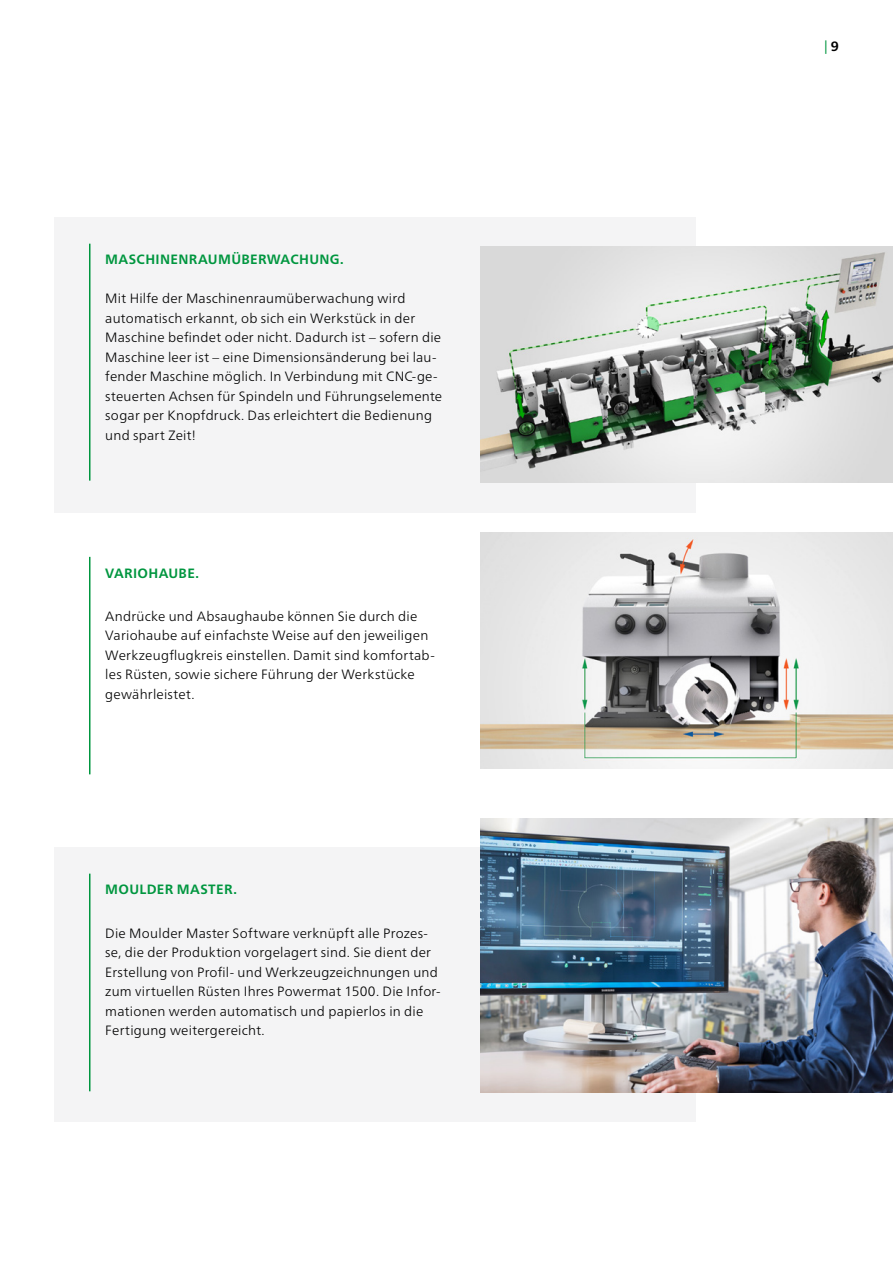
<style>
.page{position:relative;width:893px;height:1263px;background:#fff}
.page>*{position:absolute;margin:0;border:0;box-sizing:border-box;transform-origin:0 0}
.t1{font:300 13.5px/19.5px "Frutiger Neue LT Pro";letter-spacing:.015em;color:#000}
.t2{font:700 13.5px "Frutiger Neue LT Pro";letter-spacing:.025em;color:#00963f}
.t3{font:13.5px "Frutiger Neue LT Pro";color:#00963f}
.s1{font-weight:700;color:#000}
</style>
<div class="page">
<div style="left:54px;top:217px;width:641px;height:295px;background:#f4f4f5"></div>
<div style="left:54px;top:847px;width:641px;height:275px;background:#f4f4f5"></div>
<img style="left:480px;top:247px;width:413px;height:236px">
<img style="left:480px;top:819px;width:413px;height:273px">
<img style="left:480px;top:533px;width:413px;height:236px">
<hr style="left:89px;top:557px;width:1px;height:217px;background:#00963f">
<hr style="left:89px;top:244px;width:1px;height:237px;background:#00963f">
<hr style="left:89px;top:874px;width:1px;height:217px;background:#00963f">
<p class="t2" style="left:105px;top:252px;width:240px">MASCHINENRAUMÜBERWACHUNG.</p>
<p class="t1" style="left:105px;top:289px;width:338px">Mit Hilfe der Maschinenraumüberwachung wird automatisch erkannt, ob sich ein Werkstück in der Maschine befindet oder nicht. Dadurch ist – sofern die Maschine leer ist – eine Dimensionsänderung bei lau&shy;fender Maschine möglich. In Verbindung mit CNC-ge&shy;steuerten Achsen für Spindeln und Führungselemente sogar per Knopfdruck. Das erleichtert die Bedienung und spart Zeit!</p>
<p class="t2" style="left:105px;top:565px;width:95px">VARIOHAUBE.</p>
<p class="t1" style="left:105px;top:606px;width:331px">Andrücke und Absaughaube können Sie durch die Variohaube auf einfachste Weise auf den jeweiligen Werkzeugflugkreis einstellen. Damit sind komfortab&shy;les Rüsten, sowie sichere Führung der Werkstücke gewährleistet.</p>
<p class="t2" style="left:105px;top:882px;width:133px">MOULDER MASTER.</p>
<p class="t1" style="left:105px;top:923px;width:337px">Die Moulder Master Software verknüpft alle Prozes&shy;se, die der Produktion vorgelagert sind. Sie dient der Erstellung von Profil- und Werkzeugzeichnungen und zum virtuellen Rüsten Ihres Powermat 1500. Die Infor&shy;mationen werden automatisch und papierlos in die Fertigung weitergereicht.</p>
<p class="t3" style="left:824px;top:38px;width:16px">| <span class="s1">9</span></p>
</div>
